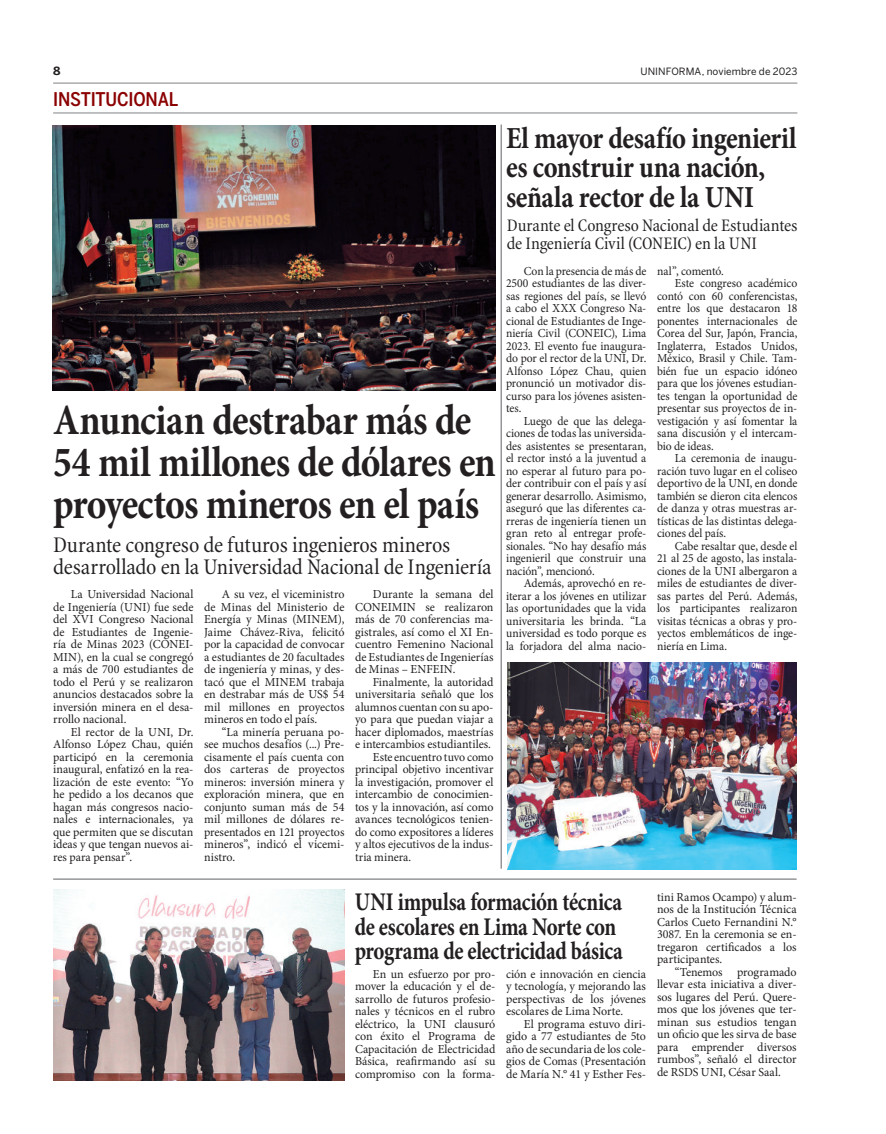
<style>
.page{position:relative;width:886px;height:1134px;background:#fff}
.page>*{position:absolute;margin:0;border:0;box-sizing:border-box;transform-origin:0 0}
.t1{font:700 43.25px/42px "Mignon";letter-spacing:-.02em;color:#231f20;scale:.87 1}
.t2{font:700 30.5px/29.4px "Mignon";letter-spacing:-.015em;color:#231f20;scale:.87 1}
.t3{font:700 25.38px/24.2px "Mignon";letter-spacing:-.01em;color:#231f20;scale:.82 1}
.t4{font:condensed 22.75px/22.5px "Minion";letter-spacing:-.01em;color:#231f20}
.t5{font:500 condensed 18.75px "Benton Sans";letter-spacing:-.01em;color:#8b0202}
.t6{font:condensed 17.88px/17.9px "Minion";letter-spacing:-.005em;color:#231f20}
.t7{font:12.25px/12.5px "Mignon";letter-spacing:-.005em;color:#231f20;text-align:justify}
.t8{font:12.25px/12.5px "Mignon";letter-spacing:-.005em;color:#231f20;text-align:justify;scale:.95 1}
.t9{font:700 11.25px "Benton Sans";color:#231f20}
.t10{font:10px "Benton Sans";letter-spacing:.01em;color:#231f20}
</style>
<div class="page">
<hr style="left:53px;top:83px;width:744px;height:1px;background:#808285">
<hr style="left:53px;top:113px;width:744px;height:1px;background:#808285">
<img style="left:53px;top:126px;width:442px;height:265px">
<hr style="left:53px;top:878px;width:743px;height:2px;background:#808285">
<hr style="left:500px;top:124px;width:2px;height:745px;background:#808285">
<img style="left:507px;top:663px;width:289px;height:207px">
<img style="left:53px;top:889px;width:291px;height:192px">
<p class="t9" style="left:53px;top:64px;width:9px">8</p>
<p class="t10" style="left:640px;top:66px;width:158px">UNINFORMA, noviembre de 2023</p>
<h3 class="t5" style="left:53px;top:88px;width:127px">INSTITUCIONAL</h3>
<h1 class="t1" style="left:53px;top:398px;width:510px">Anuncian destrabar más de<br>54 mil millones de dólares en proyectos mineros en el país</h1>
<h3 class="t4" style="left:53px;top:534px;width:440px">Durante congreso de futuros ingenieros mineros desarrollado en la Universidad Nacional de Ingeniería</h3>
<p class="t7" style="left:53px;top:588px;width:142px;text-indent:18px">La Universidad Nacional de Ingeniería (UNI) fue sede del XVI Congreso Nacional de Estudiantes de Ingenie&shy;ría de Minas 2023 (CONEI-MIN), en la cual se congregó a más de 700 estudiantes de todo el Perú y se realizaron anuncios destacados sobre la inversión minera en el desa&shy;rrollo nacional.</p>
<p class="t7" style="left:53px;top:726px;width:142px;text-indent:18px">El rector de la UNI, Dr.<br>Alfonso López Chau, quién participó en la ceremonia inaugural, enfatizó en la rea&shy;lización de este evento: “Yo he pedido a los decanos que hagan más congresos nacio&shy;nales e internacionales, ya que permiten que se discutan ideas y que tengan nuevos ai&shy;res para pensar”.</p>
<p class="t7" style="left:204px;top:588px;width:142px;text-indent:18px">A su vez, el viceministro de Minas del Ministerio de Energía y Minas (MINEM), Jaime Chávez-Riva, felicitó por la capacidad de convocar a estudiantes de 20 facultades de ingeniería y minas, y des&shy;tacó que el MINEM trabaja en destrabar más de US$ 54 mil millones en proyectos mineros en todo el país.</p>
<p class="t7" style="left:204px;top:726px;width:142px;text-indent:18px">“La minería peruana po&shy;see muchos desafíos (...) Pre&shy;cisamente el país cuenta con dos carteras de proyectos mineros: inversión minera y exploración minera, que en conjunto suman más de 54 mil millones de dólares re&shy;presentados en 121 proyectos mineros”, indicó el vicemi&shy;nistro.</p>
<p class="t7" style="left:355px;top:588px;width:140px;text-indent:18px">Durante la semana del CONEIMIN se realizaron más de 70 conferencias ma&shy;gistrales, así como el XI En&shy;cuentro Femenino Nacional de Estudiantes de Ingenierías de Minas – ENFEIN.</p>
<p class="t7" style="left:373px;top:676px;width:122px">Finalmente, la autoridad</p>
<p class="t7" style="left:355px;top:688px;width:140px">universitaria señaló que los</p>
<p class="t7" style="left:355px;top:701px;width:140px">alumnos cuentan con su apo-</p>
<p class="t7" style="left:355px;top:713px;width:140px">yo para que puedan viajar a</p>
<p class="t7" style="left:355px;top:726px;width:140px">hacer diplomados, maestrías</p>
<p class="t7" style="left:355px;top:738px;width:137px">e intercambios estudiantiles.</p>
<p class="t7" style="left:373px;top:751px;width:122px">Este encuentro tuvo como</p>
<p class="t7" style="left:355px;top:763px;width:140px">principal objetivo incentivar</p>
<p class="t7" style="left:355px;top:776px;width:140px">la investigación, promover el</p>
<p class="t7" style="left:355px;top:788px;width:140px">intercambio de conocimien-</p>
<p class="t7" style="left:355px;top:801px;width:140px">tos y la innovación, así como</p>
<p class="t7" style="left:355px;top:813px;width:140px">avances tecnológicos tenien-</p>
<p class="t7" style="left:355px;top:826px;width:140px">do como expositores a líderes</p>
<p class="t7" style="left:355px;top:838px;width:140px">y altos ejecutivos de la indus-</p>
<p class="t7" style="left:355px;top:851px;width:58px">tria minera.</p>
<h2 class="t2" style="left:506px;top:123px;width:335px">El mayor desafío ingenieril es construir una nación, señala rector de la UNI</h2>
<h3 class="t6" style="left:507px;top:217px;width:292px">Durante el Congreso Nacional de Estudiantes de Ingeniería Civil (CONEIC) en la UNI</h3>
<p class="t8" style="left:657px;top:265px;width:72px">nal”, comentó.</p>
<p class="t8" style="left:675px;top:277px;width:131px">Este congreso académico</p>
<p class="t8" style="left:657px;top:290px;width:149px">contó con 60 conferencistas,</p>
<p class="t8" style="left:657px;top:302px;width:149px">entre los que destacaron 18</p>
<p class="t8" style="left:657px;top:315px;width:149px">ponentes internacionales de</p>
<p class="t8" style="left:657px;top:327px;width:149px">Corea del Sur, Japón, Francia,</p>
<p class="t8" style="left:657px;top:340px;width:149px">Inglaterra, Estados Unidos,</p>
<p class="t8" style="left:657px;top:352px;width:149px">México, Brasil y Chile. Tam-</p>
<p class="t8" style="left:657px;top:365px;width:149px">bién fue un espacio idóneo</p>
<p class="t8" style="left:657px;top:377px;width:149px">para que los jóvenes estudian-</p>
<p class="t8" style="left:657px;top:390px;width:149px">tes tengan la oportunidad de</p>
<p class="t8" style="left:657px;top:402px;width:149px">presentar sus proyectos de in-</p>
<p class="t8" style="left:657px;top:415px;width:149px">vestigación y así fomentar la</p>
<p class="t8" style="left:657px;top:427px;width:149px">sana discusión y el intercam-</p>
<p class="t8" style="left:657px;top:440px;width:61px">bio de ideas.</p>
<p class="t8" style="left:675px;top:452px;width:131px">La ceremonia de inaugu-</p>
<p class="t8" style="left:657px;top:465px;width:149px">ración tuvo lugar en el coliseo</p>
<p class="t8" style="left:657px;top:477px;width:149px">deportivo de la UNI, en donde</p>
<p class="t8" style="left:657px;top:490px;width:149px">también se dieron cita elencos</p>
<p class="t8" style="left:657px;top:502px;width:149px">de danza y otras muestras ar-</p>
<p class="t8" style="left:657px;top:515px;width:149px">tísticas de las distintas delega-</p>
<p class="t8" style="left:657px;top:527px;width:74px">ciones del país.</p>
<p class="t8" style="left:675px;top:540px;width:131px">Cabe resaltar que, desde el</p>
<p class="t8" style="left:657px;top:552px;width:149px">21 al 25 de agosto, las instala-</p>
<p class="t8" style="left:657px;top:565px;width:149px">ciones de la UNI albergaron a</p>
<p class="t8" style="left:657px;top:577px;width:149px">miles de estudiantes de diver-</p>
<p class="t8" style="left:657px;top:590px;width:149px">sas partes del Perú. Además,</p>
<p class="t8" style="left:657px;top:602px;width:149px">los participantes realizaron</p>
<p class="t8" style="left:657px;top:615px;width:149px">visitas técnicas a obras y pro-</p>
<p class="t8" style="left:657px;top:627px;width:149px">yectos emblemáticos de inge-</p>
<p class="t8" style="left:657px;top:640px;width:75px">niería en Lima.</p>
<p class="t8" style="left:506px;top:265px;width:149px;text-indent:18px">Con la presencia de más de 2500 estudiantes de las diver&shy;sas regiones del país, se llevó a cabo el XXX Congreso Na&shy;cional de Estudiantes de Inge&shy;niería Civil (CONEIC), Lima 2023. El evento fue inaugura&shy;do por el rector de la UNI, Dr.<br>Alfonso López Chau, quien pronunció un motivador dis&shy;curso para los jóvenes asisten&shy;tes.</p>
<p class="t8" style="left:506px;top:415px;width:149px;text-indent:18px">Luego de que las delega&shy;ciones de todas las universida&shy;des asistentes se presentaran, el rector instó a la juventud a no esperar al futuro para po&shy;der contribuir con el país y así generar desarrollo. Asimismo, aseguró que las diferentes ca&shy;rreras de ingeniería tienen un gran reto al entregar profe&shy;sionales. “No hay desafío más ingenieril que construir una nación”, mencionó.</p>
<p class="t8" style="left:506px;top:577px;width:149px;text-indent:18px">Además, aprovechó en re&shy;iterar a los jóvenes en utilizar las oportunidades que la vida universitaria les brinda. “La universidad es todo porque es la forjadora del alma nacio-</p>
<h3 class="t3" style="left:355px;top:890px;width:329px">UNI impulsa formación técnica de escolares en Lima Norte con programa de electricidad básica</h3>
<p class="t7" style="left:355px;top:967px;width:142px;text-indent:18px">En un esfuerzo por pro&shy;mover la educación y el de&shy;sarrollo de futuros profesio&shy;nales y técnicos en el rubro eléctrico, la UNI clausuró con éxito el Programa de Capacitación de Electricidad Básica, reafirmando así su compromiso con la forma-</p>
<p class="t7" style="left:506px;top:967px;width:141px">ción e innovación en ciencia y tecnología, y mejorando las perspectivas de los jóvenes escolares de Lima Norte.</p>
<p class="t7" style="left:506px;top:1017px;width:141px;text-indent:18px">El programa estuvo diri&shy;gido a 77 estudiantes de 5to año de secundaria de los cole&shy;gios de Comas (Presentación de María N.° 41 y Esther Fes-</p>
<p class="t7" style="left:657px;top:891px;width:141px">tini Ramos Ocampo) y alum&shy;nos de la Institución Técnica Carlos Cueto Fernandini N.° 3087. En la ceremonia se en&shy;tregaron certificados a los participantes.</p>
<p class="t7" style="left:657px;top:966px;width:141px;text-indent:18px">“Tenemos programado llevar esta iniciativa a diver&shy;sos lugares del Perú. Quere&shy;mos que los jóvenes que ter&shy;minan sus estudios tengan un oficio que les sirva de base para emprender diversos rumbos”, señaló el director de RSDS UNI, César Saal.</p>
</div>
